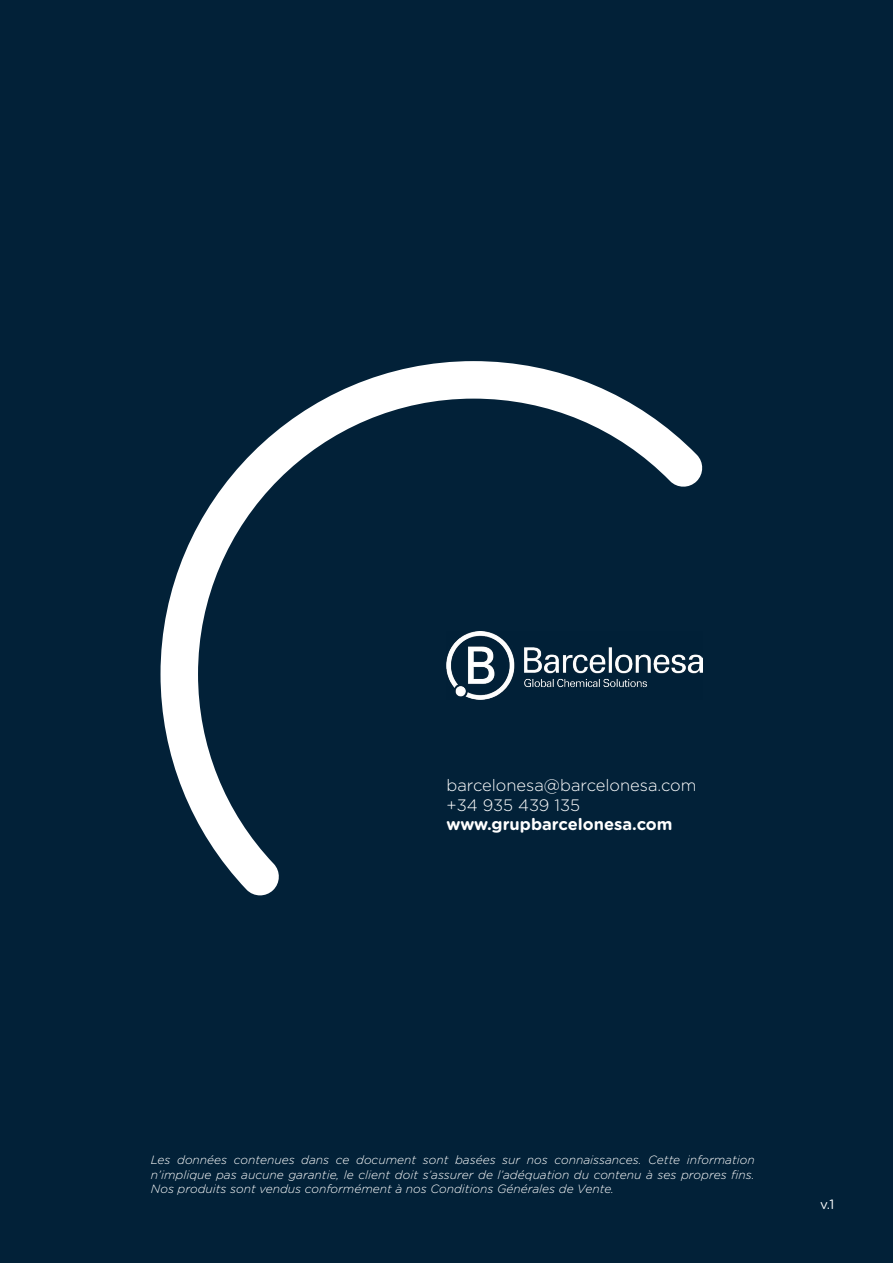
<style>
.page{position:relative;width:893px;height:1263px;background:#022138}
.page>*{position:absolute;margin:0;border:0;box-sizing:border-box;transform-origin:0 0}
.t1{font:300 16.5px/19.8px "Gotham Rounded";color:#fff}
.t2{font:700 16.5px "Gotham Rounded";color:#fff}
.t3{font:13.5px "Gotham Rounded";color:#fff}
.t4{font:italic 300 12px/14.4px "Gotham Rounded";color:#fff;text-align:justify}
</style>
<div class="page">
<svg style="left:161px;top:361px;width:543px;height:534px;background:#243e52"></svg>
<h1 class="t1" style="left:446px;top:774px;width:251px">barcelonesa@barcelonesa.com +34 935 439 135</h1>
<h1 class="t2" style="left:446px;top:812px;width:227px">www.grupbarcelonesa.com</h1>
<p class="t4" style="left:151px;top:1152px;width:605px">Les données contenues dans ce document sont basées sur nos connaissances. Cette information n’implique pas aucune garantie, le client doit s’assurer de l’adéquation du contenu à ses propres fins.<br>Nos produits sont vendus conformément à nos Conditions Générales de Vente.</p>
<p class="t3" style="left:820px;top:1195px;width:16px">v.1</p>
</div>
